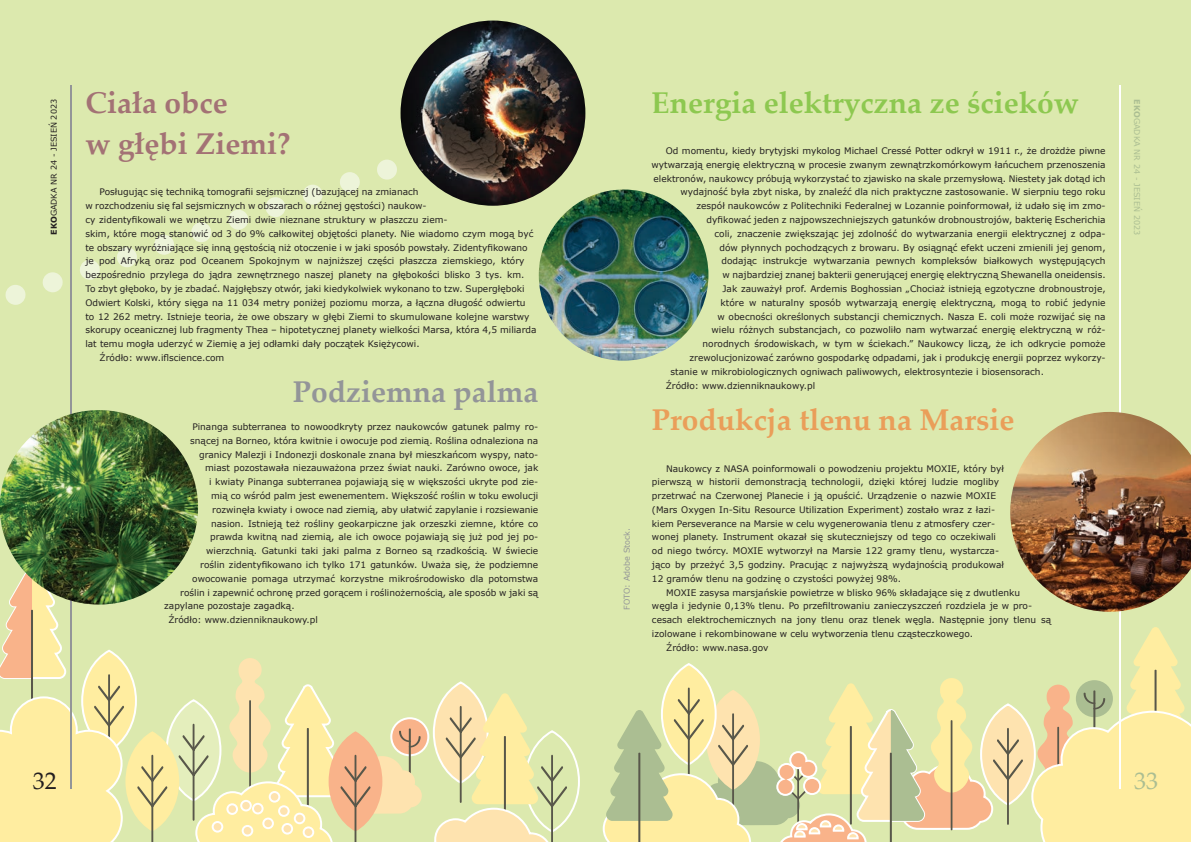
<style>
.page{position:relative;width:1191px;height:842px;background:#dce9ae}
.page>*{position:absolute;margin:0;border:0;box-sizing:border-box;transform-origin:0 0}
.t1{font:700 30px "Palatino Linotype";color:#8dc850}
.t2{font:700 30px "Palatino Linotype";color:#ea9e59}
.t3{font:700 30px/41.4px "Palatino Linotype";color:#a37275}
.t4{font:700 30px "Palatino Linotype";color:#939598}
.t5{font:24px "Palatino Linotype";color:#abbe92}
.t6{font:24px "Palatino Linotype";color:#231f20}
.t7{font:9px/13.8px "Verdana";color:#231f20}
.t8{font:8px "Verdana";color:#abbe92}
.t9{font:8px "Verdana";color:#231f20}
.t10{font:8px "Verdana";color:#939598}
.s1{font-weight:700}
</style>
<div class="page">
<svg style="left:0;top:605px;width:580px;height:237px"></svg>
<svg style="left:603px;top:627px;width:588px;height:215px"></svg>
<hr style="left:1119px;top:85px;width:1px;height:704px;background:#fff">
<hr style="left:70px;top:85px;width:2px;height:704px;background:#939598">
<img style="left:0;top:410px;width:198px;height:195px">
<img style="left:400px;top:21px;width:185px;height:185px;border-radius:92px">
<svg style="left:5px;top:172px;width:355px;height:133px"></svg>
<svg style="left:377px;top:160px;width:20px;height:20px"></svg>
<img style="left:1010px;top:412px;width:181px;height:200px">
<img style="left:539px;top:189px;width:169px;height:172px">
<p class="t9" style="left:48px;top:235px;width:137px;rotate:-90deg"><span class="s1">EKO</span>GADKA NR 24 - JESIEŃ 2023</p>
<h1 class="t3" style="left:85px;top:81px;width:206px">Ciała obce<br>w głębi Ziemi?</h1>
<p class="t7" style="left:100px;top:185px;width:320px">Posługując się techniką tomografii sejsmicznej (bazującej na zmianach</p>
<p class="t7" style="left:85px;top:199px;width:342px">w rozchodzeniu się fal sejsmicznych w obszarach o różnej gęstości) naukow-</p>
<p class="t7" style="left:85px;top:213px;width:363px">cy zidentyfikowali we wnętrzu Ziemi dwie nieznane struktury w płaszczu ziem-</p>
<p class="t7" style="left:85px;top:227px;width:450px">skim, które mogą stanowić od 3 do 9% całkowitej objętości planety. Nie wiadomo czym mogą być</p>
<p class="t7" style="left:85px;top:240px;width:444px">te obszary wyróżniające się inną gęstością niż otoczenie i w jaki sposób powstały. Zidentyfikowano</p>
<p class="t7" style="left:85px;top:254px;width:441px">je pod Afryką oraz pod Oceanem Spokojnym w najniższej części płaszcza ziemskiego, który</p>
<p class="t7" style="left:85px;top:268px;width:441px">bezpośrednio przylega do jądra zewnętrznego naszej planety na głębokości blisko 3 tys. km.</p>
<p class="t7" style="left:85px;top:282px;width:441px">To zbyt głęboko, by je zbadać. Najgłębszy otwór, jaki kiedykolwiek wykonano to tzw. Supergłęboki</p>
<p class="t7" style="left:85px;top:296px;width:441px">Odwiert Kolski, który sięga na 11 034 metry poniżej poziomu morza, a łączna długość odwiertu</p>
<p class="t7" style="left:85px;top:309px;width:446px">to 12 262 metry. Istnieje teoria, że owe obszary w głębi Ziemi to skumulowane kolejne warstwy</p>
<p class="t7" style="left:85px;top:323px;width:453px">skorupy oceanicznej lub fragmenty Thea – hipotetycznej planety wielkości Marsa, która 4,5 miliarda</p>
<p class="t7" style="left:85px;top:337px;width:336px">lat temu mogła uderzyć w Ziemię a jej odłamki dały początek Księżycowi.</p>
<p class="t7" style="left:100px;top:351px;width:126px">Źródło: www.iflscience.com</p>
<h1 class="t4" style="left:293px;top:371px;width:247px">Podziemna palma</h1>
<p class="t7" style="left:192px;top:420px;width:347px">Pinanga subterranea to nowoodkryty przez naukowców gatunek palmy ro-</p>
<p class="t7" style="left:190px;top:434px;width:350px">snącej na Borneo, która kwitnie i owocuje pod ziemią. Roślina odnaleziona na</p>
<p class="t7" style="left:199px;top:447px;width:340px">granicy Malezji i Indonezji doskonale znana był mieszkańcom wyspy, nato-</p>
<p class="t7" style="left:205px;top:461px;width:335px">miast pozostawała niezauważona przez świat nauki. Zarówno owoce, jak</p>
<p class="t7" style="left:209px;top:475px;width:330px">i kwiaty Pinanga subterranea pojawiają się w większości ukryte pod zie-</p>
<p class="t7" style="left:211px;top:489px;width:328px">mią co wśród palm jest ewenementem. Większość roślin w toku ewolucji</p>
<p class="t7" style="left:212px;top:503px;width:328px">rozwinęła kwiaty i owoce nad ziemią, aby ułatwić zapylanie i rozsiewanie</p>
<p class="t7" style="left:211px;top:516px;width:328px">nasion. Istnieją też rośliny geokarpiczne jak orzeszki ziemne, które co</p>
<p class="t7" style="left:210px;top:530px;width:329px">prawda kwitną nad ziemią, ale ich owoce pojawiają się już pod jej po-</p>
<p class="t7" style="left:206px;top:544px;width:333px">wierzchnią. Gatunki taki jaki palma z Borneo są rzadkością. W świecie</p>
<p class="t7" style="left:200px;top:558px;width:340px">roślin zidentyfikowano ich tylko 171 gatunków. Uważa się, że podziemne</p>
<p class="t7" style="left:192px;top:572px;width:348px">owocowanie pomaga utrzymać korzystne mikrośrodowisko dla potomstwa</p>
<p class="t7" style="left:180px;top:585px;width:360px">roślin i zapewnić ochronę przed gorącem i roślinożernością, ale sposób w jaki są</p>
<p class="t7" style="left:164px;top:599px;width:132px">zapylane pozostaje zagadką.</p>
<p class="t7" style="left:168px;top:613px;width:151px">Źródło: www.dzienniknaukowy.pl</p>
<h2 class="t6" style="left:33px;top:764px;width:25px">32</h2>
<p class="t10" style="left:621px;top:609px;width:83px;rotate:-90deg">FOTO: Adobe Stock.</p>
<h1 class="t1" style="left:651px;top:81px;width:429px">Energia elektryczna ze ścieków</h1>
<p class="t7" style="left:665px;top:144px;width:441px">Od momentu, kiedy brytyjski mykolog Michael Cressé Potter odkrył w 1911 r., że drożdże piwne</p>
<p class="t7" style="left:651px;top:158px;width:456px">wytwarzają energię elektryczną w procesie zwanym zewnątrzkomórkowym łańcuchem przenoszenia</p>
<p class="t7" style="left:653px;top:171px;width:454px">elektronów, naukowcy próbują wykorzystać to zjawisko na skale przemysłową. Niestety jak dotąd ich</p>
<p class="t7" style="left:680px;top:185px;width:427px">wydajność była zbyt niska, by znaleźć dla nich praktyczne zastosowanie. W sierpniu tego roku</p>
<p class="t7" style="left:696px;top:199px;width:410px">zespół naukowców z Politechniki Federalnej w Lozannie poinformował, iż udało się im zmo-</p>
<p class="t7" style="left:706px;top:213px;width:401px">dyfikować jeden z najpowszechniejszych gatunków drobnoustrojów, bakterię Escherichia</p>
<p class="t7" style="left:714px;top:227px;width:393px">coli, znaczenie zwiększając jej zdolność do wytwarzania energii elektrycznej z odpa-</p>
<p class="t7" style="left:719px;top:240px;width:388px">dów płynnych pochodzących z browaru. By osiągnąć efekt uczeni zmienili jej genom,</p>
<p class="t7" style="left:721px;top:254px;width:386px">dodając instrukcje wytwarzania pewnych kompleksów białkowych występujących</p>
<p class="t7" style="left:722px;top:268px;width:385px">w najbardziej znanej bakterii generującej energię elektryczną Shewanella oneidensis.</p>
<p class="t7" style="left:722px;top:282px;width:385px">Jak zauważył prof. Ardemis Boghossian „Chociaż istnieją egzotyczne drobnoustroje,</p>
<p class="t7" style="left:720px;top:296px;width:386px">które w naturalny sposób wytwarzają energię elektryczną, mogą to robić jedynie</p>
<p class="t7" style="left:717px;top:309px;width:390px">w obecności określonych substancji chemicznych. Nasza E. coli może rozwijać się na</p>
<p class="t7" style="left:711px;top:323px;width:396px">wielu różnych substancjach, co pozwoliło nam wytwarzać energię elektryczną w róż-</p>
<p class="t7" style="left:702px;top:337px;width:405px">norodnych środowiskach, w tym w ściekach.” Naukowcy liczą, że ich odkrycie pomoże</p>
<p class="t7" style="left:689px;top:351px;width:417px">zrewolucjonizować zarówno gospodarkę odpadami, jak i produkcję energii poprzez wykorzy-</p>
<p class="t7" style="left:670px;top:365px;width:375px">stanie w mikrobiologicznych ogniwach paliwowych, elektrosyntezie i biosensorach.</p>
<p class="t7" style="left:665px;top:378px;width:151px">Źródło: www.dzienniknaukowy.pl</p>
<h1 class="t2" style="left:652px;top:399px;width:364px">Produkcja tlenu na Marsie</h1>
<p class="t7" style="left:652px;top:461px;width:354px;text-indent:14px">Naukowcy z NASA poinformowali o powodzeniu projektu MOXIE, który był pierwszą w historii demonstracją technologii, dzięki której ludzie mogliby przetrwać na Czerwonej Planecie i ją opuścić. Urządzenie o nazwie MOXIE (Mars Oxygen In-Situ Resource Utilization Experiment) zostało wraz z łazi&shy;kiem Perseverance na Marsie w celu wygenerowania tlenu z atmosfery czer&shy;wonej planety. Instrument okazał się skuteczniejszy od tego co oczekiwali od niego twórcy. MOXIE wytworzył na Marsie 122 gramy tlenu, wystarcza&shy;jąco by przeżyć 3,5 godziny. Pracując z najwyższą wydajnością produkował 12 gramów tlenu na godzinę o czystości powyżej 98%.</p>
<p class="t7" style="left:666px;top:585px;width:355px">MOXIE zasysa marsjańskie powietrze w blisko 96% składające się z dwutlenku</p>
<p class="t7" style="left:652px;top:599px;width:382px">węgla i jedynie 0,13% tlenu. Po przefiltrowaniu zanieczyszczeń rozdziela je w pro-</p>
<p class="t7" style="left:652px;top:613px;width:401px">cesach elektrochemicznych na jony tlenu oraz tlenek węgla. Następnie jony tlenu są</p>
<p class="t7" style="left:652px;top:627px;width:322px">izolowane i rekombinowane w celu wytworzenia tlenu cząsteczkowego.</p>
<p class="t7" style="left:666px;top:641px;width:104px">Źródło: www.nasa.gov</p>
<p class="t8" style="left:1142px;top:99px;width:137px;rotate:90deg"><span class="s1">EKO</span>GADKA NR 24 - JESIEŃ 2023</p>
<h2 class="t5" style="left:1134px;top:764px;width:25px">33</h2>
</div>
